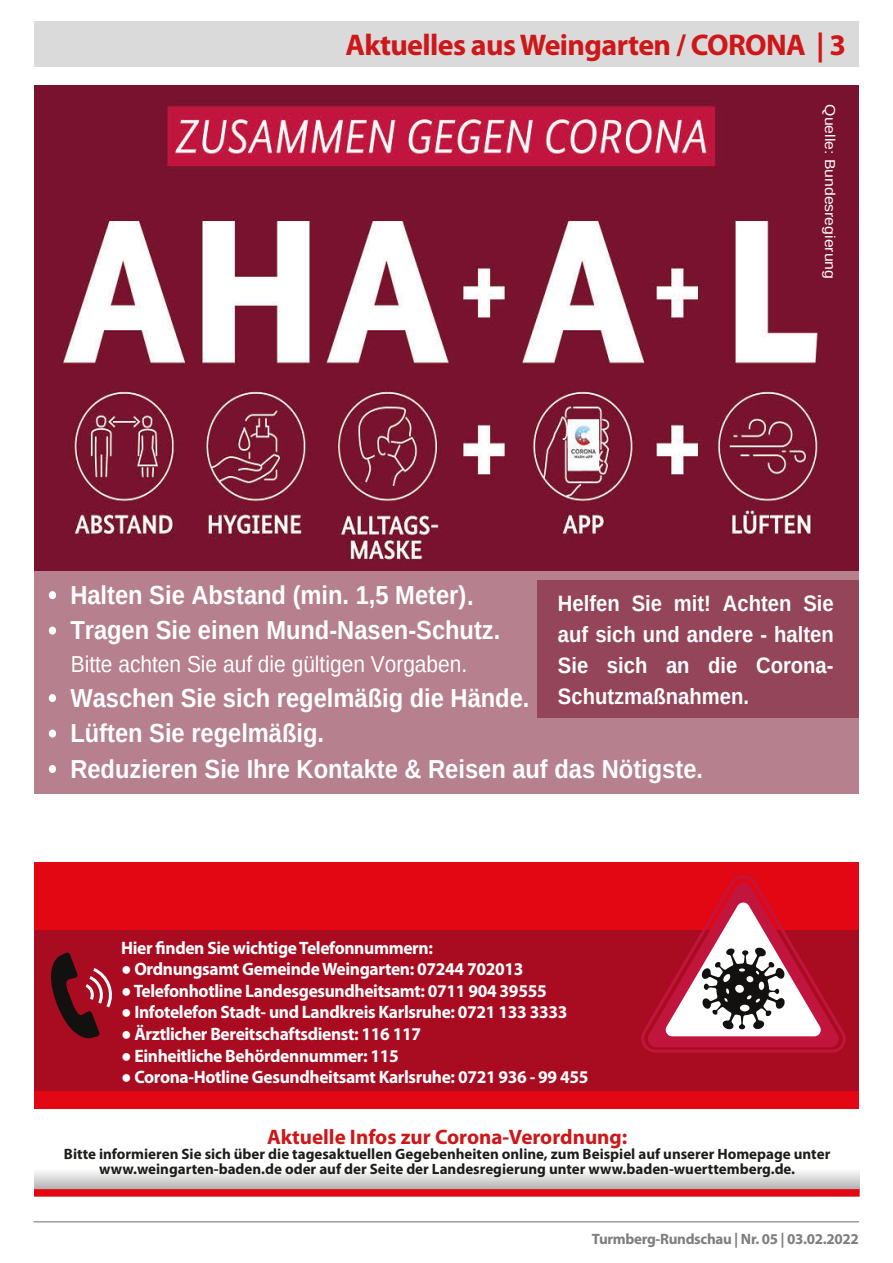
<style>
.page{position:relative;width:893px;height:1263px;background:#fff}
.page>*{position:absolute;margin:0;border:0;box-sizing:border-box;transform-origin:0 0}
.t1{font:700 30px "Myriad Pro";letter-spacing:-.02em;color:#cd1719}
.t2{font:700 26.1px/35.4px "Arimo";color:#fff;scale:.91 1}
.t3{font:22.95px "Arimo";color:#fff;scale:.91 1}
.t4{font:700 22.2px/31px "Arimo";color:#fff;text-align:justify;scale:.91 1}
.t5{font:700 21px "Myriad Pro";color:#cd1719}
.t6{font:700 19.5px/26.8px "Arimo";color:#fff;scale:.91 1}
.t7{font:700 18px "Myriad Pro";letter-spacing:-.02em;color:#fff}
.t8{font:700 15px/15px "Myriad Pro";color:#1d1d1b;text-align:center}
.t9{font:700 15px "Myriad Pro";letter-spacing:-.02em;color:#7e7e7d}
.t10{font:14.4px "Arimo";color:#fff;scale:1.1 1}
.s1{font-family:"Arial";font-weight:400}
</style>
<div class="page">
<hr style="left:34px;top:1221px;width:825px;height:1px;background:#9d9d9c">
<div style="left:34px;top:21px;width:825px;height:46px;background:#dadada"></div>
<div style="left:34px;top:862px;width:825px;height:247px;background:#e30613"></div>
<div style="left:34px;top:930px;width:825px;height:160px;background:#a90c20"></div>
<svg style="left:641px;top:875px;width:205px;height:177px"></svg>
<svg style="left:51px;top:952px;width:61px;height:87px"></svg>
<svg style="left:35px;top:1172px;width:825px;height:17px;background:#d3d2d2"></svg>
<div style="left:34px;top:1189px;width:826px;height:7px;background:#e30613"></div>
<img style="left:34px;top:85px;width:825px;height:485px">
<div style="left:34px;top:570px;width:825px;height:224px;background:#b6808e"></div>
<div style="left:537px;top:580px;width:322px;height:137px;background:#944559"></div>
<svg style="left:49px;top:591px;width:7px;height:8px"></svg>
<svg style="left:49px;top:627px;width:7px;height:8px"></svg>
<svg style="left:49px;top:694px;width:7px;height:8px"></svg>
<svg style="left:49px;top:729px;width:7px;height:8px"></svg>
<svg style="left:49px;top:765px;width:7px;height:8px"></svg>
<h1 class="t1" style="left:345px;top:26px;width:502px">Aktuelles aus Weingarten / CORONA | 3</h1>
<p class="t10" style="left:839px;top:104px;width:160px;rotate:90deg">Quelle: Bundesregierung</p>
<h2 class="t2" style="left:70px;top:577px;width:474px">Halten Sie Abstand (min. 1,5 Meter).<br>Tragen Sie einen Mund-Nasen-Schutz.</h2>
<p class="t4" style="left:558px;top:588px;width:305px">Helfen Sie mit! Achten Sie auf sich und andere - halten Sie sich an die Corona-Schutzmaßnahmen.</p>
<p class="t3" style="left:71px;top:650px;width:437px">Bitte achten Sie auf die gültigen Vorgaben.</p>
<h2 class="t2" style="left:70px;top:680px;width:697px">Waschen Sie sich regelmäßig die Hände.<br>Lüften Sie regelmäßig.<br>Reduzieren Sie Ihre Kontakte &amp; Reisen auf das Nötigste.</h2>
<p class="t6" style="left:148px;top:929px;width:360px">Ärztlicher Bereitschaftsdienst: 116 117<br>Einheitliche Behördennummer: 115</p>
<p class="t7" style="left:121px;top:936px;width:313px">Hier finden Sie wichtige Telefonnummern:</p>
<p class="t7" style="left:121px;top:957px;width:404px"><span class="s1">●</span> Ordnungsamt Gemeinde Weingarten: 07244 702013</p>
<p class="t7" style="left:121px;top:979px;width:427px"><span class="s1">●</span> Telefonhotline Landesgesundheitsamt: 0711 904 39555</p>
<p class="t7" style="left:121px;top:1000px;width:448px"><span class="s1">●</span> Infotelefon Stadt- und Landkreis Karlsruhe: 0721 133 3333</p>
<p class="t7" style="left:121px;top:1022px;width:302px"><span class="s1">●</span> Ärztlicher Bereitschaftsdienst: 116 117</p>
<p class="t7" style="left:121px;top:1044px;width:279px"><span class="s1">●</span> Einheitliche Behördennummer: 115</p>
<p class="t7" style="left:121px;top:1065px;width:469px"><span class="s1">●</span> Corona-Hotline Gesundheitsamt Karlsruhe: 0721 936 - 99 455</p>
<p class="t5" style="left:267px;top:1123px;width:362px">Aktuelle Infos zur Corona-Verordnung:</p>
<p class="t8" style="left:64px;top:1146px;width:768px">Bitte informieren Sie sich über die tagesaktuellen Gegebenheiten online, zum Beispiel auf unserer Homepage unter www.weingarten-baden.de oder auf der Seite der Landesregierung unter www.baden-wuerttemberg.de.</p>
<p class="t9" style="left:592px;top:1229px;width:268px">Turmberg-Rundschau | Nr. 05 | 03.02.2022</p>
</div>
